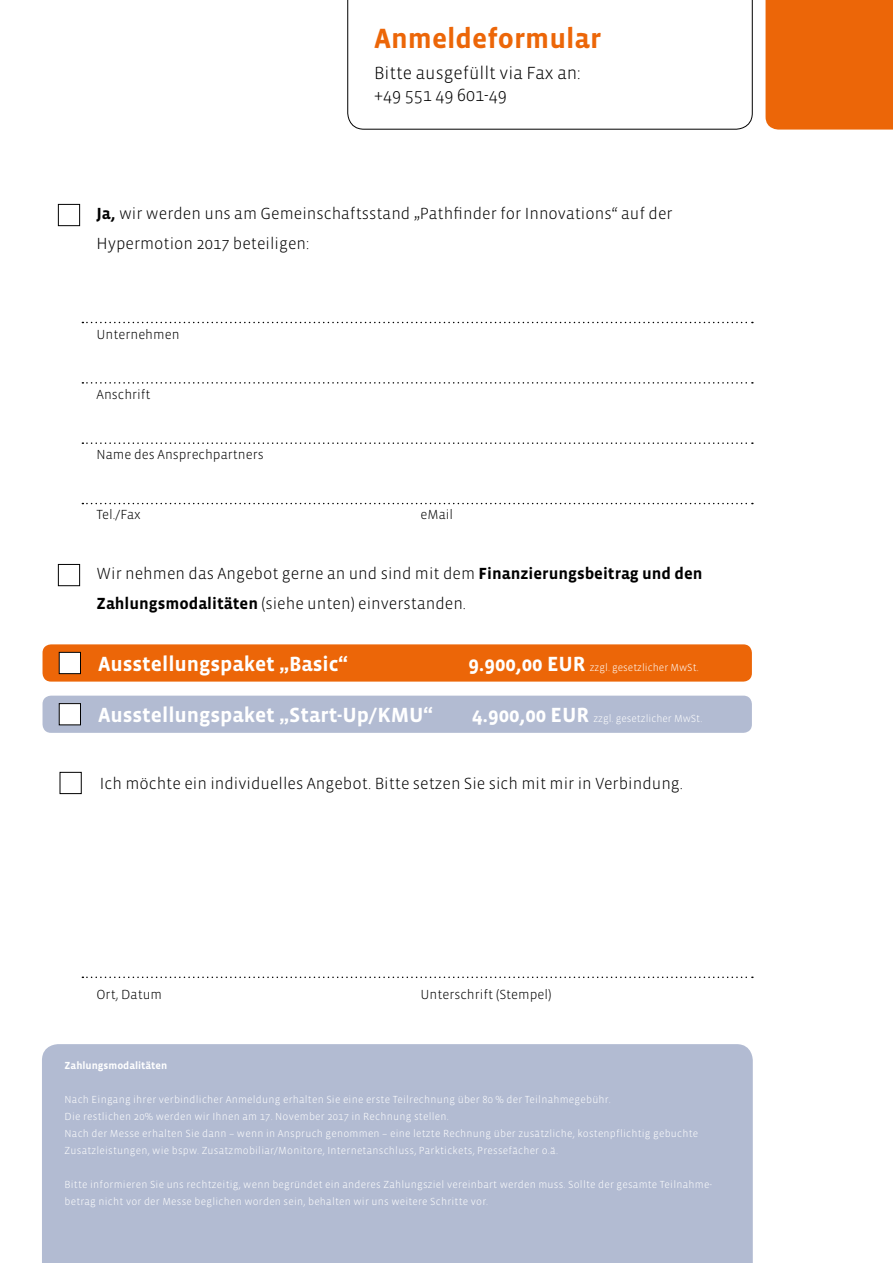
<style>
.page{position:relative;width:893px;height:1263px;background:#fff}
.page>*{position:absolute;margin:0;border:0;box-sizing:border-box;transform-origin:0 0}
.t1{font:700 28.5px "Vista Sans OT";color:#ec6608}
.t2{font:700 21px "Vista Sans OT";color:#fff}
.t3{font:300 18px/21.6px "Vista Sans OT";color:#000}
.t4{font:300 16.5px/30px "Vista Sans OT";color:#000}
.t5{font:300 13.5px "Vista Sans OT";color:#000}
.t6{font:300 10.5px/17px "Vista Sans OT";letter-spacing:.02em;color:#fff}
.t7{font:300 10.5px "Vista Sans OT";color:#fff}
.t8{font:700 10.5px "Vista Sans OT";color:#fff}
.s1{font-weight:700}
.s2{font-weight:700;font-size:21px}
</style>
<div class="page">
<div style="left:42px;top:1044px;width:711px;height:219px;background:#b2bbd2"></div>
<div style="left:765px;top:0;width:128px;height:130px;background:#ec6608"></div>
<svg style="left:347px;top:0;width:406px;height:130px"></svg>
<div style="left:43px;top:696px;width:709px;height:37px;background:#b2bbd2;border-radius:9px"></div>
<div style="left:43px;top:644px;width:709px;height:38px;background:#ec6608;border-radius:9px"></div>
<div style="left:59px;top:652px;width:21px;height:22px;background:#fff"></div>
<div style="left:59px;top:652px;width:22px;height:22px;border:1px solid #000"></div>
<div style="left:59px;top:704px;width:21px;height:21px;background:#fff"></div>
<div style="left:59px;top:703px;width:22px;height:22px;border:1px solid #000"></div>
<svg style="left:82px;top:322px;width:671px;height:1px"></svg>
<svg style="left:82px;top:442px;width:671px;height:2px"></svg>
<svg style="left:82px;top:382px;width:671px;height:2px"></svg>
<svg style="left:82px;top:503px;width:671px;height:1px"></svg>
<div style="left:60px;top:772px;width:22px;height:22px;border:1px solid #000"></div>
<div style="left:58px;top:204px;width:22px;height:22px;border:1px solid #000"></div>
<div style="left:58px;top:564px;width:22px;height:22px;border:1px solid #000"></div>
<svg style="left:82px;top:976px;width:671px;height:2px"></svg>
<h1 class="t1" style="left:374px;top:24px;width:229px">Anmeldeformular</h1>
<h3 class="t3" style="left:374px;top:62px;width:208px">Bitte ausgefüllt via Fax an: +49 551 49 601-49</h3>
<h3 class="t4" style="left:97px;top:199px;width:578px"><span class="s1">Ja,</span> wir werden uns am Gemeinschaftsstand „Pathfinder for Innovations“ auf der<br>Hypermotion 2017 beteiligen:</h3>
<p class="t5" style="left:97px;top:328px;width:85px">Unternehmen</p>
<p class="t5" style="left:97px;top:388px;width:56px">Anschrift</p>
<p class="t5" style="left:97px;top:448px;width:169px">Name des Ansprechpartners</p>
<p class="t5" style="left:97px;top:508px;width:46px">Tel./Fax</p>
<p class="t5" style="left:421px;top:508px;width:34px">eMail</p>
<h3 class="t4" style="left:97px;top:559px;width:608px">Wir nehmen das Angebot gerne an und sind mit dem <span class="s1">Finanzierungsbeitrag und den<br>Zahlungsmodalitäten</span> (siehe unten) einverstanden.</h3>
<h2 class="t2" style="left:98px;top:653px;width:252px">Ausstellungspaket „Basic“</h2>
<p class="t7" style="left:468px;top:662px;width:232px"><span class="s2">9.900,00 EUR</span> zzgl. gesetzlicher MwSt.</p>
<h2 class="t2" style="left:98px;top:704px;width:337px">Ausstellungspaket „Start-Up/KMU“</h2>
<p class="t7" style="left:472px;top:713px;width:232px"><span class="s2">4.900,00 EUR</span> zzgl. gesetzlicher MwSt.</p>
<h3 class="t4" style="left:100px;top:769px;width:585px">Ich möchte ein individuelles Angebot. Bitte setzen Sie sich mit mir in Verbindung.</h3>
<p class="t5" style="left:97px;top:988px;width:67px">Ort, Datum</p>
<p class="t5" style="left:421px;top:988px;width:132px">Unterschrift (Stempel)</p>
<p class="t8" style="left:65px;top:1060px;width:104px">Zahlungsmodalitäten</p>
<p class="t6" style="left:65px;top:1091px;width:635px">Nach Eingang ihrer verbindlicher Anmeldung erhalten Sie eine erste Teilrechnung über 80 % der Teilnahmegebühr.<br>Die restlichen 20% werden wir Ihnen am 17. November 2017 in Rechnung stellen.<br>Nach der Messe erhalten Sie dann – wenn in Anspruch genommen – eine letzte Rechnung über zusätzliche, kostenpflichtig gebuchte Zusatzleistungen, wie bspw. Zusatzmobiliar/Monitore, Internetanschluss, Parktickets, Pressefächer o.ä.</p>
<p class="t6" style="left:65px;top:1176px;width:649px">Bitte informieren Sie uns rechtzeitig, wenn begründet ein anderes Zahlungsziel vereinbart werden muss. Sollte der gesamte Teilnahme&shy;betrag nicht vor der Messe beglichen worden sein, behalten wir uns weitere Schritte vor.</p>
</div>
